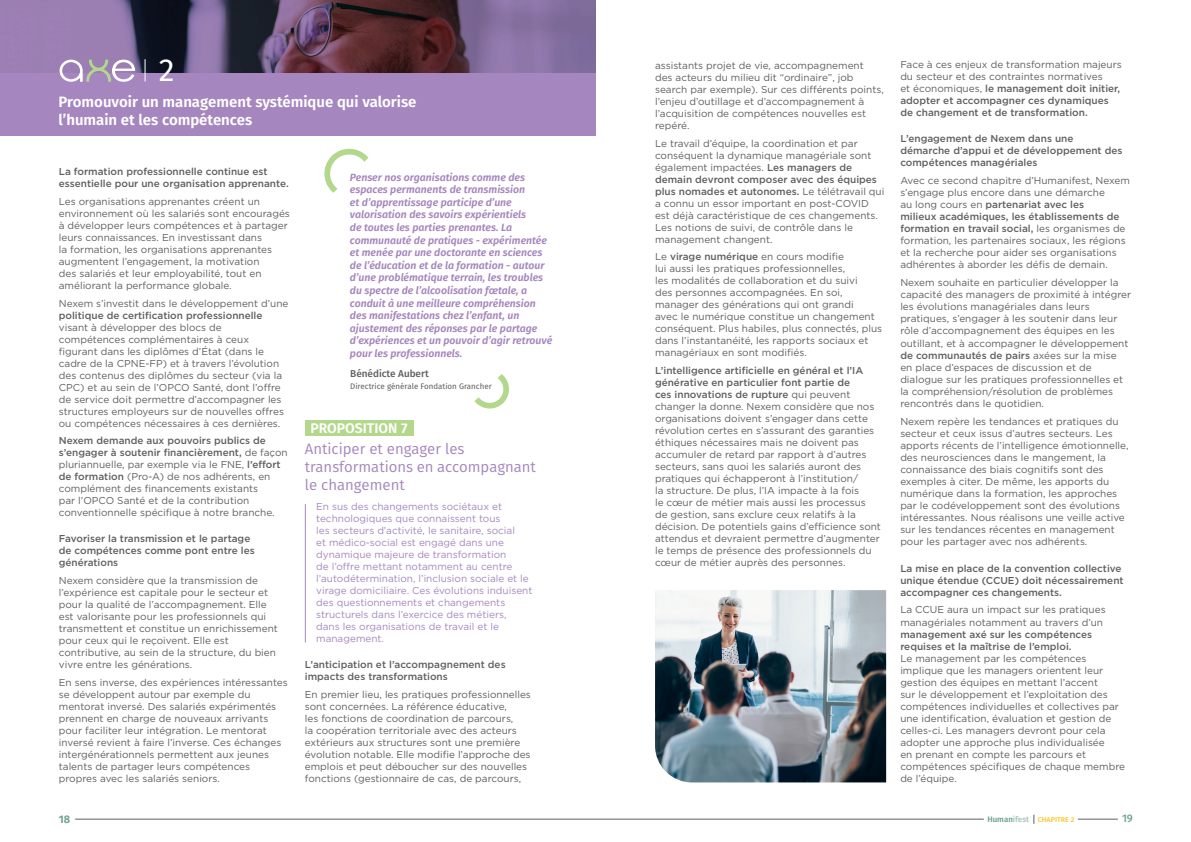
<style>
.page{position:relative;width:1191px;height:842px;background:#fff}
.page>*{position:absolute;margin:0;border:0;box-sizing:border-box;transform-origin:0 0}
.t1{font:31.8px "Fira Sans";color:#fff}
.t2{font:600 15px/18px "Fira Sans";color:#fff}
.t3{font:15px/18px "Fira Sans";color:#a586be}
.t4{font:600 14px "Fira Sans";color:#fff}
.t5{font:700 11px "Fira Sans";color:#71a492}
.t6{font:500 11px "Fira Sans";color:#71a492}
.t7{font:italic 600 10.5px/12.6px "Fira Sans";color:#a586be}
.t8{font:10px/12px "Gotham";color:#5f5f62}
.t9{font:500 10px/12.1px "Gotham";color:#5f5f62}
.t10{font:10px/12px "Gotham";color:#a586be}
.t11{font:500 10px "Fira Sans";color:#5f5f62}
.t12{font:8px "Fira Sans";color:#5f5f62}
.t13{font:500 7px "Fira Sans";letter-spacing:.01em;color:#fec221}
.s1{font-weight:500}
.s2{font-weight:400}
.s3{font-weight:600;font-size:8px;color:#71a492}
.s4{font-weight:600;font-size:8px;color:#a9c7bc}
</style>
<div class="page">
<hr style="left:1077px;top:819px;width:40px;height:1px;background:#5f5f62">
<hr style="left:75px;top:819px;width:908px;height:1px;background:#5f5f62">
<div style="left:305px;top:420px;width:108px;height:15px;background:#b3d78b"></div>
<hr style="left:305px;top:504px;width:1px;height:138px;background:#a586be">
<svg style="left:324px;top:148px;width:44px;height:45px"></svg>
<svg style="left:474px;top:374px;width:35px;height:35px"></svg>
<img style="left:655px;top:590px;width:231px;height:192px">
<div style="left:0;top:0;width:595px;height:135px;background:#a586be"></div>
<img style="left:0;top:0;width:595px;height:73px">
<svg style="left:145px;top:59px;width:1px;height:22px"></svg>
<svg style="left:60px;top:60px;width:75px;height:22px"></svg>
<p class="t1" style="left:159px;top:46px;width:17px">2</p>
<p class="t2" style="left:59px;top:92px;width:359px">Promouvoir un management systémique qui valorise l’humain et les compétences</p>
<p class="t9" style="left:59px;top:166px;width:231px">La formation professionnelle continue est essentielle pour une organisation apprenante.</p>
<p class="t8" style="left:59px;top:195px;width:233px">Les organisations apprenantes créent un environnement où les salariés sont encouragés à développer leurs compétences et à partager leurs connaissances. En investissant dans<br>la formation, les organisations apprenantes augmentent l’engagement, la motivation<br>des salariés et leur employabilité, tout en améliorant la performance globale.</p>
<p class="t8" style="left:59px;top:297px;width:231px">Nexem s’investit dans le développement d’une <span class="s1">politique de certification professionnelle </span>visant à développer des blocs de compétences complémentaires à ceux figurant dans les diplômes d’État (dans le cadre de la CPNE-FP) et à travers l’évolution des contenus des diplômes du secteur (via la CPC) et au sein de l’OPCO Santé, dont l’offre de service doit permettre d’accompagner les structures employeurs sur de nouvelles offres ou compétences nécessaires à ces dernières.</p>
<p class="t8" style="left:59px;top:435px;width:230px"><span class="s1">Nexem demande aux pouvoirs publics de s’engager à soutenir financièrement,</span> de façon pluriannuelle, par exemple via le FNE, <span class="s1">l’effort de formation</span> (Pro-A) de nos adhérents, en complément des financements existants<br>par l’OPCO Santé et de la contribution conventionnelle spécifique à notre branche.</p>
<p class="t9" style="left:59px;top:533px;width:197px">Favoriser la transmission et le partage de compétences comme pont entre les générations</p>
<p class="t8" style="left:59px;top:574px;width:221px">Nexem considère que la transmission de l’expérience est capitale pour le secteur et pour la qualité de l’accompagnement. Elle est valorisante pour les professionnels qui transmettent et constitue un enrichissement pour ceux qui le reçoivent. Elle est contributive, au sein de la structure, du bien vivre entre les générations.</p>
<p class="t8" style="left:59px;top:676px;width:230px">En sens inverse, des expériences intéressantes se développent autour par exemple du mentorat inversé. Des salariés expérimentés prennent en charge de nouveaux arrivants pour faciliter leur intégration. Le mentorat inversé revient à faire l’inverse. Ces échanges intergénérationnels permettent aux jeunes talents de partager leurs compétences propres avec les salariés seniors.</p>
<p class="t7" style="left:350px;top:170px;width:204px">Penser nos organisations comme des espaces permanents de transmission<br>et d’apprentissage participe d’une valorisation des savoirs expérientiels<br>de toutes les parties prenantes. La communauté de pratiques - expérimentée et menée par une doctorante en sciences de l’éducation et de la formation - autour d’une problématique terrain, les troubles du spectre de l’alcoolisation fœtale, a conduit à une meilleure compréhension des manifestations chez l’enfant, un ajustement des réponses par le partage d’expériences et un pouvoir d’agir retrouvé pour les professionnels.</p>
<p class="t11" style="left:350px;top:366px;width:80px">Bénédicte Aubert</p>
<p class="t12" style="left:350px;top:381px;width:143px">Directrice générale Fondation Grancher</p>
<p class="t4" style="left:310px;top:416px;width:98px">PROPOSITION 7</p>
<p class="t3" style="left:305px;top:439px;width:233px">Anticiper et engager les transformations en accompagnant le changement</p>
<p class="t10" style="left:316px;top:500px;width:218px">En sus des changements sociétaux et technologiques que connaissent tous<br>les secteurs d’activité, le sanitaire, social<br>et médico-social est engagé dans une dynamique majeure de transformation<br>de l’offre mettant notamment au centre l’autodétermination, l’inclusion sociale et le virage domiciliaire. Ces évolutions induisent des questionnements et changements structurels dans l’exercice des métiers, dans les organisations de travail et le management.</p>
<p class="t9" style="left:305px;top:659px;width:202px">L’anticipation et l’accompagnement des impacts des transformations</p>
<p class="t8" style="left:305px;top:688px;width:227px">En premier lieu, les pratiques professionnelles sont concernées. La référence éducative,<br>les fonctions de coordination de parcours,<br>la coopération territoriale avec des acteurs extérieurs aux structures sont une première évolution notable. Elle modifie l’approche des emplois et peut déboucher sur des nouvelles fonctions (gestionnaire de cas, de parcours,</p>
<p class="t8" style="left:655px;top:59px;width:230px">assistants projet de vie, accompagnement<br>des acteurs du milieu dit “ordinaire”, job search par exemple). Sur ces différents points, l’enjeu d’outillage et d’accompagnement à l’acquisition de compétences nouvelles est repéré.</p>
<p class="t8" style="left:655px;top:137px;width:231px">Le travail d’équipe, la coordination et par conséquent la dynamique managériale sont également impactées. <span class="s1">Les managers de demain devront composer avec des équipes plus nomades et autonomes.</span> Le télétravail qui a connu un essor important en post-COVID est déjà caractéristique de ces changements.<br>Les notions de suivi, de contrôle dans le management changent.</p>
<p class="t8" style="left:655px;top:251px;width:229px">Le <span class="s1">virage numérique</span> en cours modifie<br>lui aussi les pratiques professionnelles,<br>les modalités de collaboration et du suivi<br>des personnes accompagnées. En soi, manager des générations qui ont grandi<br>avec le numérique constitue un changement conséquent. Plus habiles, plus connectés, plus dans l’instantanéité, les rapports sociaux et managériaux en sont modifiés.</p>
<p class="t8" style="left:655px;top:364px;width:227px"><span class="s1">L’intelligence artificielle en général et l’IA générative en particulier font partie de<br>ces innovations de rupture</span> qui peuvent changer la donne. Nexem considère que nos organisations doivent s’engager dans cette révolution certes en s’assurant des garanties éthiques nécessaires mais ne doivent pas accumuler de retard par rapport à d’autres secteurs, sans quoi les salariés auront des pratiques qui échapperont à l’institution/<br>la structure. De plus, l’IA impacte à la fois<br>le cœur de métier mais aussi les processus<br>de gestion, sans exclure ceux relatifs à la décision. De potentiels gains d’efficience sont attendus et devraient permettre d’augmenter le temps de présence des professionnels du cœur de métier auprès des personnes.</p>
<p class="t9" style="left:900px;top:58px;width:223px"><span class="s2">Face à ces enjeux de transformation majeurs du secteur et des contraintes normatives<br>et économiques,</span> le management doit initier, adopter et accompagner ces dynamiques de changement et de transformation.</p>
<p class="t9" style="left:900px;top:132px;width:224px">L’engagement de Nexem dans une démarche d’appui et de développement des compétences managériales</p>
<p class="t8" style="left:900px;top:174px;width:231px">Avec ce second chapitre d’Humanifest, Nexem s’engage plus encore dans une démarche<br>au long cours en <span class="s1">partenariat avec les<br>milieux académiques, les établissements de formation en travail social,</span> les organismes de formation, les partenaires sociaux, les régions et la recherche pour aider ses organisations adhérentes à aborder les défis de demain.</p>
<p class="t8" style="left:900px;top:276px;width:232px">Nexem souhaite en particulier développer la capacité des managers de proximité à intégrer les évolutions managériales dans leurs pratiques, s’engager à les soutenir dans leur rôle d’accompagnement des équipes en les outillant, et à accompagner le développement <span class="s1">de communautés de pairs</span> axées sur la mise en place d’espaces de discussion et de dialogue sur les pratiques professionnelles et la compréhension/résolution de problèmes rencontrés dans le quotidien.</p>
<p class="t8" style="left:900px;top:415px;width:230px">Nexem repère les tendances et pratiques du secteur et ceux issus d’autres secteurs. Les apports récents de l’intelligence émotionnelle, des neurosciences dans le mangement, la connaissance des biais cognitifs sont des exemples à citer. De même, les apports du numérique dans la formation, les approches par le codéveloppement sont des évolutions intéressantes. Nous réalisons une veille active sur les tendances récentes en management pour les partager avec nos adhérents.</p>
<p class="t9" style="left:900px;top:562px;width:225px">La mise en place de la convention collective unique étendue (CCUE) doit nécessairement accompagner ces changements.</p>
<p class="t8" style="left:900px;top:604px;width:226px">La CCUE aura un impact sur les pratiques managériales notamment au travers d’un <span class="s1">management axé sur les compétences requises et la maîtrise de l’emploi.<br></span>Le management par les compétences implique que les managers orientent leur gestion des équipes en mettant l’accent<br>sur le développement et l’exploitation des compétences individuelles et collectives par une identification, évaluation et gestion de celles-ci. Les managers devront pour cela adopter une approche plus individualisée<br>en prenant en compte les parcours et compétences spécifiques de chaque membre de l’équipe.</p>
<p class="t5" style="left:59px;top:810px;width:13px">18</p>
<p class="t13" style="left:987px;top:814px;width:88px"><span class="s3">Human</span><span class="s4">ifest</span> CHAPITRE 2</p>
<p class="t6" style="left:1122px;top:809px;width:12px">19</p>
</div>
